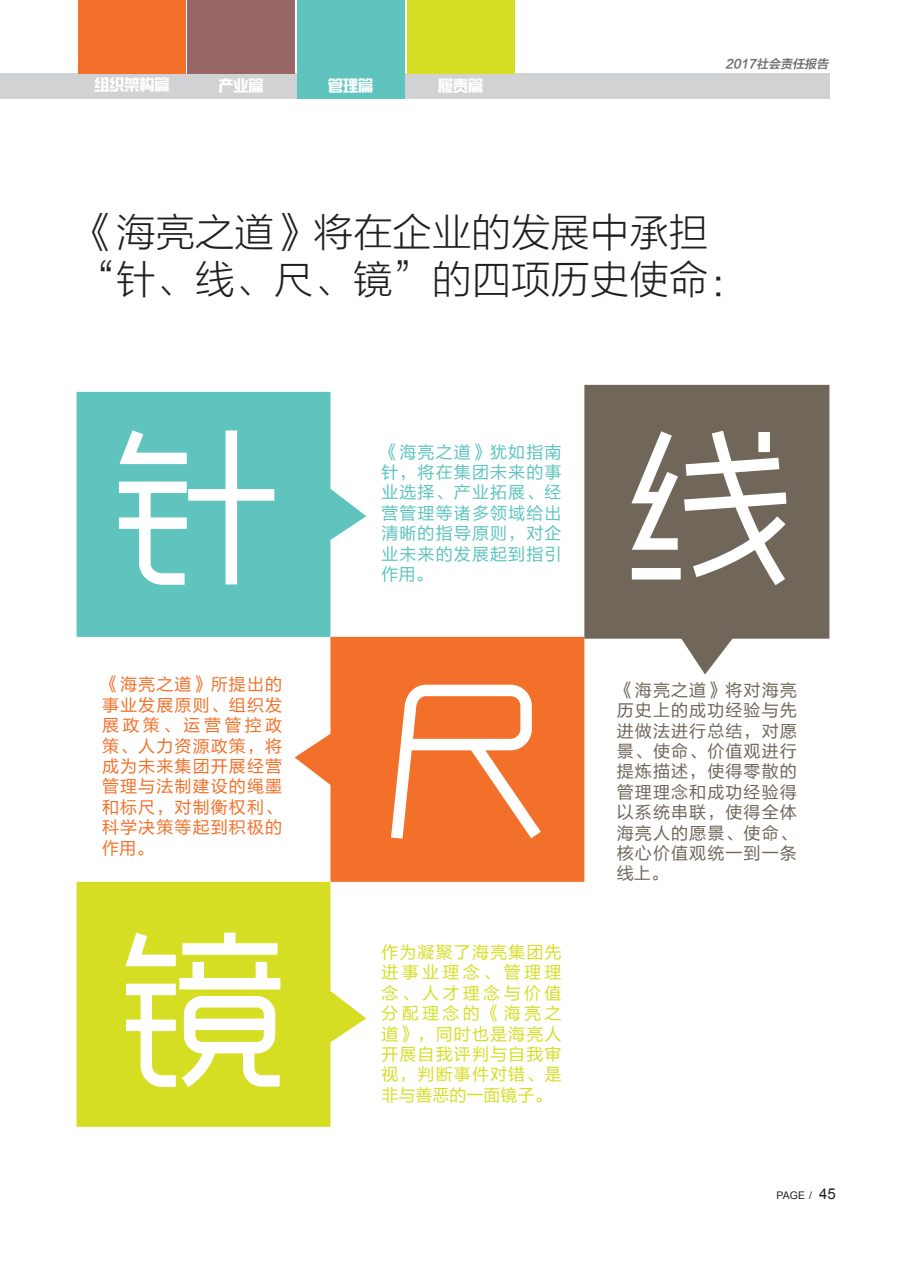
<style>
.page{position:relative;width:906px;height:1263px;background:#fff}
.page>*{position:absolute;margin:0;border:0;box-sizing:border-box;transform-origin:0 0}
.t1{font:169.2px "RTWS Yue Go Trial";color:#fff}
.t2{font:39.45px/47.4px "FZLTKHK GBK1 0";color:#231f20}
.t3{font:16.95px/20.4px "FZLTHK GBK1 0";letter-spacing:.065em;color:#706659;text-align:justify}
.t4{font:16.95px/20.4px "FZLTHK GBK1 0";letter-spacing:.065em;color:#f27029;text-align:justify}
.t5{font:16.95px/20.4px "FZLTHK GBK1 0";letter-spacing:.065em;color:#d6de24;text-align:justify}
.t6{font:16.95px/20.4px "FZLTHK GBK1 0";letter-spacing:.065em;color:#5ec4bd;text-align:justify}
.t7{font:15px "Singyi EG Ultra GB";color:#fff}
.t8{font:italic 12px "FZLTH6 K GBK1 0";color:#6c6d70}
.t9{font:10.5px "Arial";color:#231f20}
.s1{font-size:15px}
</style>
<div class="page">
<svg style="left:77px;top:392px;width:289px;height:245px;fill:#5ec4bd"></svg>
<svg style="left:295px;top:637px;width:289px;height:245px;fill:#f27029"></svg>
<svg style="left:584px;top:385px;width:245px;height:289px;fill:#706659"></svg>
<svg style="left:77px;top:882px;width:289px;height:245px;fill:#d6de24"></svg>
<div style="left:0;top:73px;width:829px;height:26px;background:#d1d2d4"></div>
<div style="left:78px;top:0;width:108px;height:73px;background:#f27029"></div>
<div style="left:297px;top:0;width:107px;height:99px;background:#5ec4bd"></div>
<div style="left:187px;top:0;width:108px;height:73px;background:#966"></div>
<div style="left:407px;top:0;width:107px;height:73px;background:#d6de24"></div>
<p class="t7" style="left:94px;top:77px;width:76px">组织架构篇</p>
<p class="t7" style="left:218px;top:78px;width:46px">产业篇</p>
<p class="t7" style="left:328px;top:78px;width:46px">管理篇</p>
<p class="t7" style="left:438px;top:78px;width:46px">履责篇</p>
<p class="t8" style="left:725px;top:57px;width:107px">2017社会责任报告</p>
<p class="t2" style="left:77px;top:210px;width:673px">《海亮之道》将在企业的发展中承担“针、线、尺、镜”的四项历史使命：</p>
<p class="t1" style="left:112px;top:430px;width:171px">针</p>
<p class="t1" style="left:624px;top:430px;width:171px">线</p>
<p class="t6" style="left:381px;top:442px;width:182px">《海亮之道》犹如指南针，将在集团未来的事业选择、产业拓展、经营管理等诸多领域给出清晰的指导原则，对企业未来的发展起到指引作用。</p>
<p class="t4" style="left:102px;top:675px;width:182px">《海亮之道》所提出的事业发展原则、组织发展政策、运营管控政策、人力资源政策，将成为未来集团开展经营管理与法制建设的绳墨和标尺，对制衡权利、科学决策等起到积极的作用。</p>
<p class="t1" style="left:118px;top:932px;width:171px">镜</p>
<p class="t1" style="left:381px;top:684px;width:171px">尺</p>
<p class="t5" style="left:381px;top:942px;width:182px">作为凝聚了海亮集团先进事业理念、管理理念、人才理念与价值分配理念的《海亮之道》，同时也是海亮人开展自我评判与自我审视，判断事件对错、是非与善恶的一面镜子。</p>
<p class="t3" style="left:617px;top:680px;width:182px">《海亮之道》将对海亮历史上的成功经验与先进做法进行总结，对愿景、使命、价值观进行提炼描述，使得零散的管理理念和成功经验得以系统串联，使得全体海亮人的愿景、使命、核心价值观统一到一条线上。</p>
<p class="t9" style="left:776px;top:1188px;width:61px">PAGE / <span class="s1">45</span></p>
</div>
